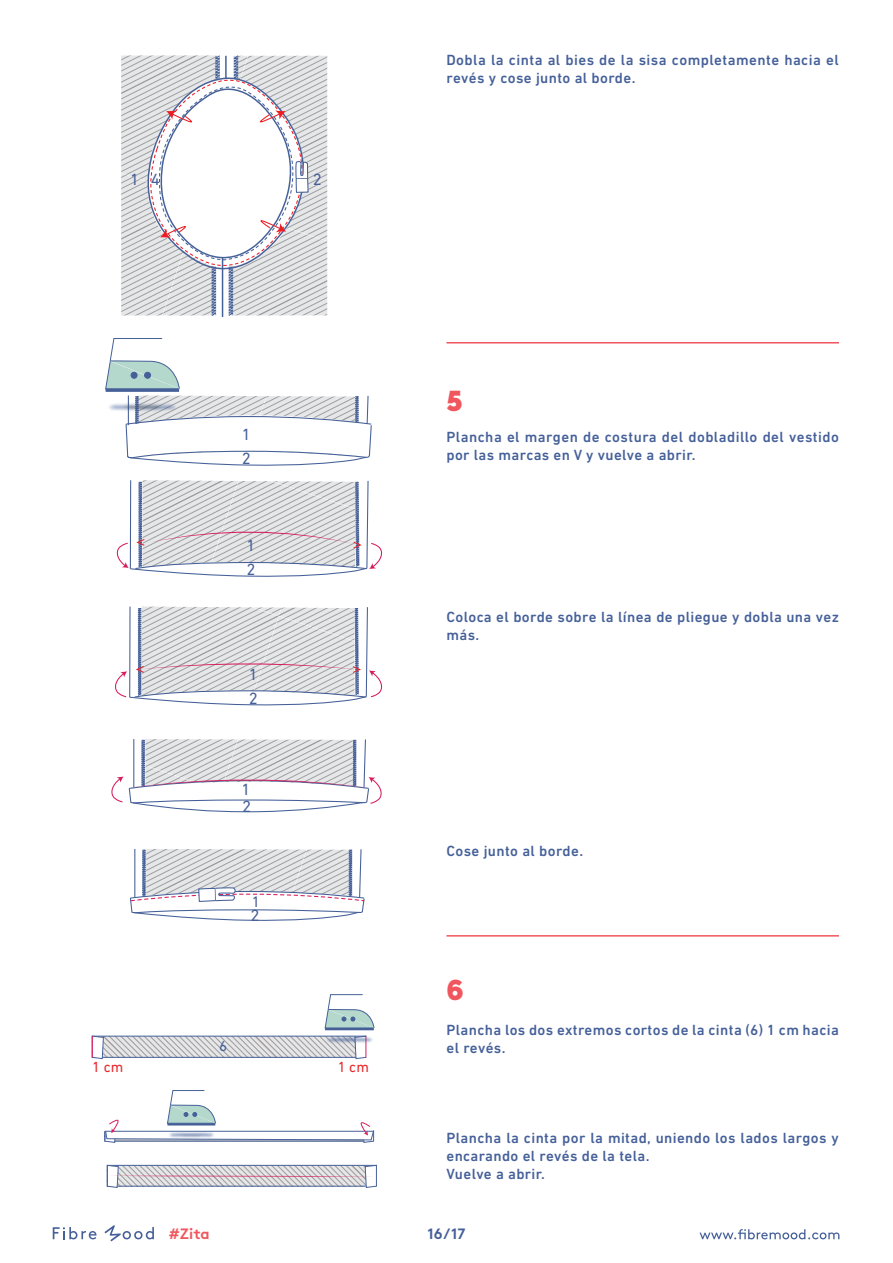
<style>
.page{position:relative;width:893px;height:1263px;background:#fff}
.page>*{position:absolute;margin:0;border:0;box-sizing:border-box;transform-origin:0 0}
.t1{font:900 28.5px "Raleway";color:#f0565d}
.t2{font:16.5px/23.7px "DIN Next LT Pro";color:#466099}
.t3{font:15.45px "DIN Next LT Pro";color:#466099}
.t4{font:500 15px/18px "DIN Next LT Pro";letter-spacing:.025em;color:#456099}
.t5{font:700 15px "Brown";color:#f0565d}
.t6{font:700 15px "Brown";color:#456099}
.t7{font:14.85px "DIN Next LT Pro";color:#e8262a}
.t8{font:14.85px "DIN Next LT Pro";color:#466199}
</style>
<div class="page">
<svg style="left:699px;top:1229px;width:140px;height:10px"></svg>
<svg style="left:53px;top:1227px;width:44px;height:12px"></svg>
<svg style="left:104px;top:1225px;width:50px;height:16px"></svg>
<hr style="left:446px;top:342px;width:393px;height:1px;background:#f0565d">
<hr style="left:446px;top:935px;width:393px;height:1px;background:#f0565d">
<hr style="left:222px;top:257px;width:1px;height:60px;background:#466199">
<svg style="left:121px;top:55px;width:206px;height:261px"></svg>
<svg style="left:105px;top:338px;width:278px;height:239px"></svg>
<svg style="left:115px;top:606px;width:268px;height:100px"></svg>
<svg style="left:111px;top:739px;width:271px;height:74px"></svg>
<svg style="left:129px;top:849px;width:236px;height:72px"></svg>
<img style="left:324px;top:994px;width:51px;height:66px">
<svg style="left:91px;top:1035px;width:276px;height:24px;background:#cacbd2"></svg>
<svg style="left:104px;top:1090px;width:271px;height:53px"></svg>
<svg style="left:106px;top:1164px;width:271px;height:24px;background:#cbc9d1"></svg>
<p class="t2" style="left:130px;top:168px;width:31px">1 4</p>
<p class="t2" style="left:313px;top:168px;width:11px">2</p>
<p class="t4" style="left:446px;top:51px;width:394px">Dobla la cinta al bies de la sisa completamente hacia el revés y cose junto al borde.</p>
<p class="t2" style="left:242px;top:422px;width:11px">1<br>2</p>
<p class="t2" style="left:247px;top:534px;width:11px">1<br>2</p>
<p class="t2" style="left:249px;top:662px;width:11px">1<br>2</p>
<p class="t2" style="left:242px;top:780px;width:11px;line-height:17.4px">1<br>2</p>
<p class="t3" style="left:252px;top:892px;width:10px">1</p>
<p class="t2" style="left:250px;top:903px;width:11px">2</p>
<p class="t8" style="left:219px;top:1038px;width:10px">6</p>
<p class="t7" style="left:92px;top:1058px;width:33px">1 cm</p>
<p class="t7" style="left:338px;top:1058px;width:33px">1 cm</p>
<h1 class="t1" style="left:446px;top:381px;width:18px">5</h1>
<p class="t4" style="left:446px;top:428px;width:394px">Plancha el margen de costura del dobladillo del vestido por las marcas en V y vuelve a abrir.</p>
<p class="t4" style="left:446px;top:608px;width:394px">Coloca el borde sobre la línea de pliegue y dobla una vez más.</p>
<p class="t4" style="left:446px;top:842px;width:138px">Cose junto al borde.</p>
<h1 class="t1" style="left:446px;top:974px;width:19px">6</h1>
<p class="t4" style="left:446px;top:1021px;width:394px">Plancha los dos extremos cortos de la cinta (6) 1 cm hacia el revés.</p>
<p class="t4" style="left:446px;top:1129px;width:394px">Plancha la cinta por la mitad, uniendo los lados largos y encarando el revés de la tela.<br>Vuelve a abrir.</p>
<p class="t5" style="left:169px;top:1222px;width:42px">#Zita</p>
<p class="t6" style="left:427px;top:1221px;width:40px">16/17</p>
</div>
